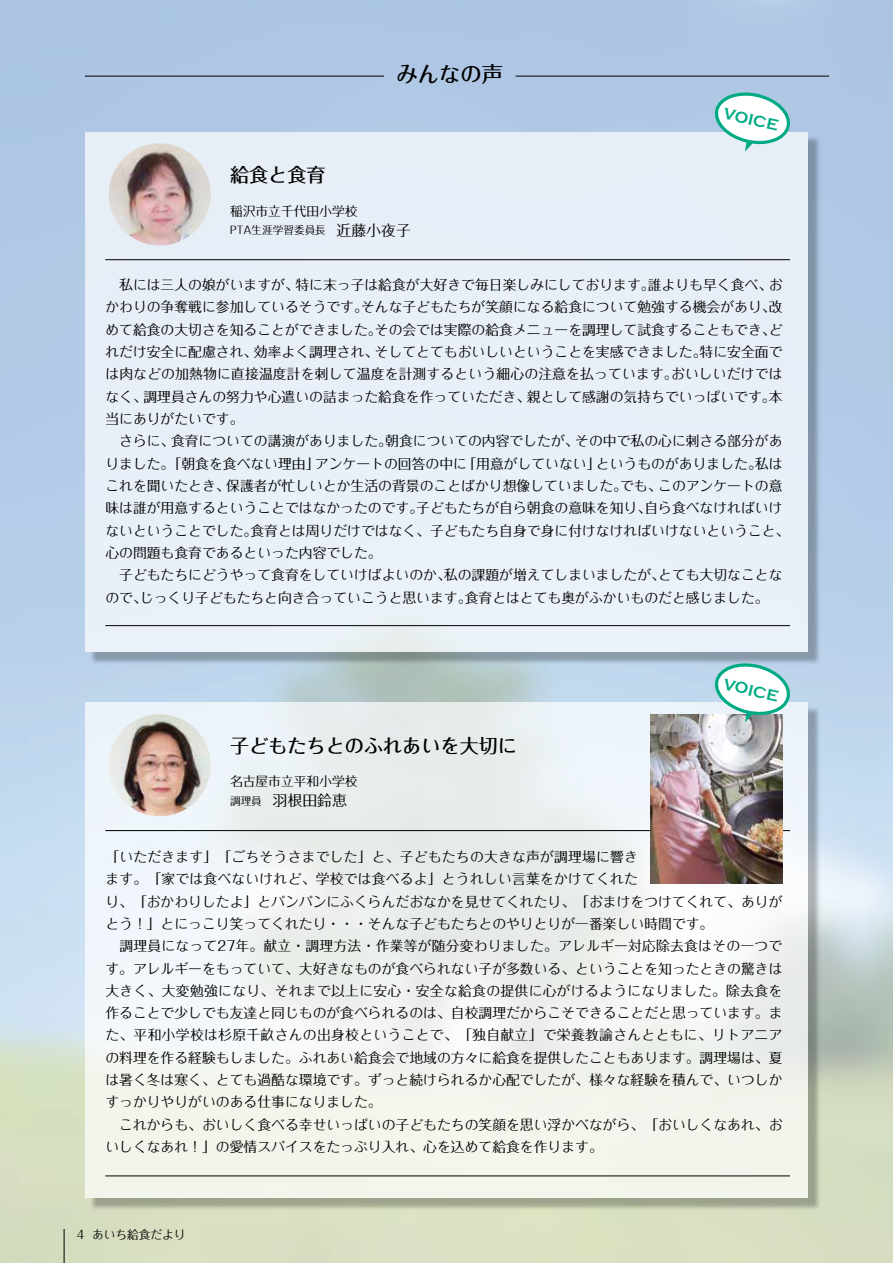
<style>
.page{position:relative;width:893px;height:1263px;background:#fff}
.page>*{position:absolute;margin:0;border:0;box-sizing:border-box;transform-origin:0 0}
.t1{font:500 21.3px "Folk Pro";color:#000}
.t2{font:500 19.2px "Folk Pro";color:#000}
.t3{font:700 15.9px "Copperplate Gothic";color:#00ab84}
.t4{font:14.85px "Folk Pro";color:#000}
.t5{font:13.8px/22.4px "Folk Pro";color:#000}
.t6{font:12.75px "Folk Pro";color:#000}
.t7{font:11.7px "Folk Pro";color:#000}
.t8{font:10.65px "Folk Pro";color:#000}
.s1{font-size:14.85px}
.s2{font-size:10.65px}
</style>
<div class="page">
<div style="left:89px;top:136px;width:732px;height:529px;background:#000;opacity:.4"></div>
<div style="left:85px;top:132px;width:723px;height:520px;background:#e8eff7"></div>
<div style="left:89px;top:706px;width:732px;height:505px;background:#000;opacity:.4"></div>
<div style="left:85px;top:703px;width:723px;height:495px;background:linear-gradient(to bottom,#eaf0f5,#f2f4eb)"></div>
<img style="left:109px;top:143px;width:102px;height:102px;border-radius:51px">
<img style="left:109px;top:714px;width:102px;height:102px;border-radius:51px">
<hr style="left:64px;top:1229px;width:1px;height:34px;background:#000">
<hr style="left:85px;top:76px;width:299px;height:1px;background:#000">
<hr style="left:105px;top:259px;width:685px;height:1px;background:#000">
<hr style="left:105px;top:830px;width:685px;height:1px;background:#000">
<hr style="left:105px;top:625px;width:685px;height:1px;background:#000">
<hr style="left:105px;top:1176px;width:685px;height:1px;background:#000">
<svg style="left:710px;top:87px;width:85px;height:65px"></svg>
<hr style="left:516px;top:76px;width:313px;height:1px;background:#000">
<img style="left:651px;top:714px;width:131px;height:170px">
<svg style="left:710px;top:658px;width:85px;height:65px"></svg>
<h2 class="t2" style="left:230px;top:158px;width:97px">給食と食育</h2>
<h1 class="t1" style="left:397px;top:56px;width:108px">みんなの声</h1>
<p class="t6" style="left:230px;top:200px;width:129px">稲沢市立千代田小学校</p>
<p class="t8" style="left:230px;top:221px;width:182px">PTA生涯学習委員長　<span class="s1">近藤小夜子</span></p>
<p class="t3" style="left:726px;top:104px;width:57px;rotate:13deg">VOICE</p>
<p class="t5" style="left:105px;top:272px;width:686px">　私には三人の娘がいますが、特に末っ子は給食が大好きで毎日楽しみにしております。誰よりも早く食べ、おかわりの争奪戦に参加しているそうです。そんな子どもたちが笑顔になる給食について勉強する機会があり、改めて給食の大切さを知ることができました。その会では実際の給食メニューを調理して試食することもでき、どれだけ安全に配慮され、効率よく調理され、そしてとてもおいしいということを実感できました。特に安全面では肉などの加熱物に直接温度計を刺して温度を計測するという細心の注意を払っています。おいしいだけではなく、調理員さんの努力や心遣いの詰まった給食を作っていただき、親として感謝の気持ちでいっぱいです。本当にありがたいです。<br>　さらに、食育についての講演がありました。朝食についての内容でしたが、その中で私の心に刺さる部分がありました。「朝食を食べない理由」アンケートの回答の中に「用意がしていない」というものがありました。私はこれを聞いたとき、保護者が忙しいとか生活の背景のことばかり想像していました。でも、このアンケートの意味は誰が用意するということではなかったのです。子どもたちが自ら朝食の意味を知り、自ら食べなければいけないということでした。食育とは周りだけではなく、子どもたち自身で身に付けなければいけないということ、心の問題も食育であるといった内容でした。<br>　子どもたちにどうやって食育をしていけばよいのか、私の課題が増えてしまいましたが、とても大切なことなので、じっくり子どもたちと向き合っていこうと思います。食育とはとても奥がふかいものだと感じました。</p>
<h2 class="t2" style="left:230px;top:729px;width:289px">子どもたちとのふれあいを大切に</h2>
<p class="t6" style="left:230px;top:771px;width:129px">名古屋市立平和小学校</p>
<p class="t4" style="left:230px;top:788px;width:118px"><span class="s2">調理員　</span>羽根田鈴恵</p>
<p class="t3" style="left:726px;top:675px;width:57px;rotate:13deg">VOICE</p>
<p class="t5" style="left:105px;top:843px;width:679px">「いただきます」「ごちそうさまでした」と、子どもたちの大きな声が調理場に響き<br>ます。「家では食べないけれど、学校では食べるよ」とうれしい言葉をかけてくれた<br>り、「おかわりしたよ」とパンパンにふくらんだおなかを見せてくれたり、「おまけをつけてくれて、ありがとう！」とにっこり笑ってくれたり・・・そんな子どもたちとのやりとりが一番楽しい時間です。<br>　調理員になって27年。献立・調理方法・作業等が随分変わりました。アレルギー対応除去食はその一つです。アレルギーをもっていて、大好きなものが食べられない子が多数いる、ということを知ったときの驚きは大きく、大変勉強になり、それまで以上に安心・安全な給食の提供に心がけるようになりました。除去食を作ることで少しでも友達と同じものが食べられるのは、自校調理だからこそできることだと思っています。また、平和小学校は杉原千畝さんの出身校ということで、「独自献立」で栄養教諭さんとともに、リトアニアの料理を作る経験もしました。ふれあい給食会で地域の方々に給食を提供したこともあります。調理場は、夏は暑く冬は寒く、とても過酷な環境です。ずっと続けられるか心配でしたが、様々な経験を積んで、いつしかすっかりやりがいのある仕事になりました。<br>　これからも、おいしく食べる幸せいっぱいの子どもたちの笑顔を思い浮かべながら、「おいしくなあれ、おいしくなあれ！」の愛情スパイスをたっぷり入れ、心を込めて給食を作ります。</p>
<p class="t7" style="left:77px;top:1225px;width:110px">4 あいち給食だより</p>
</div>
